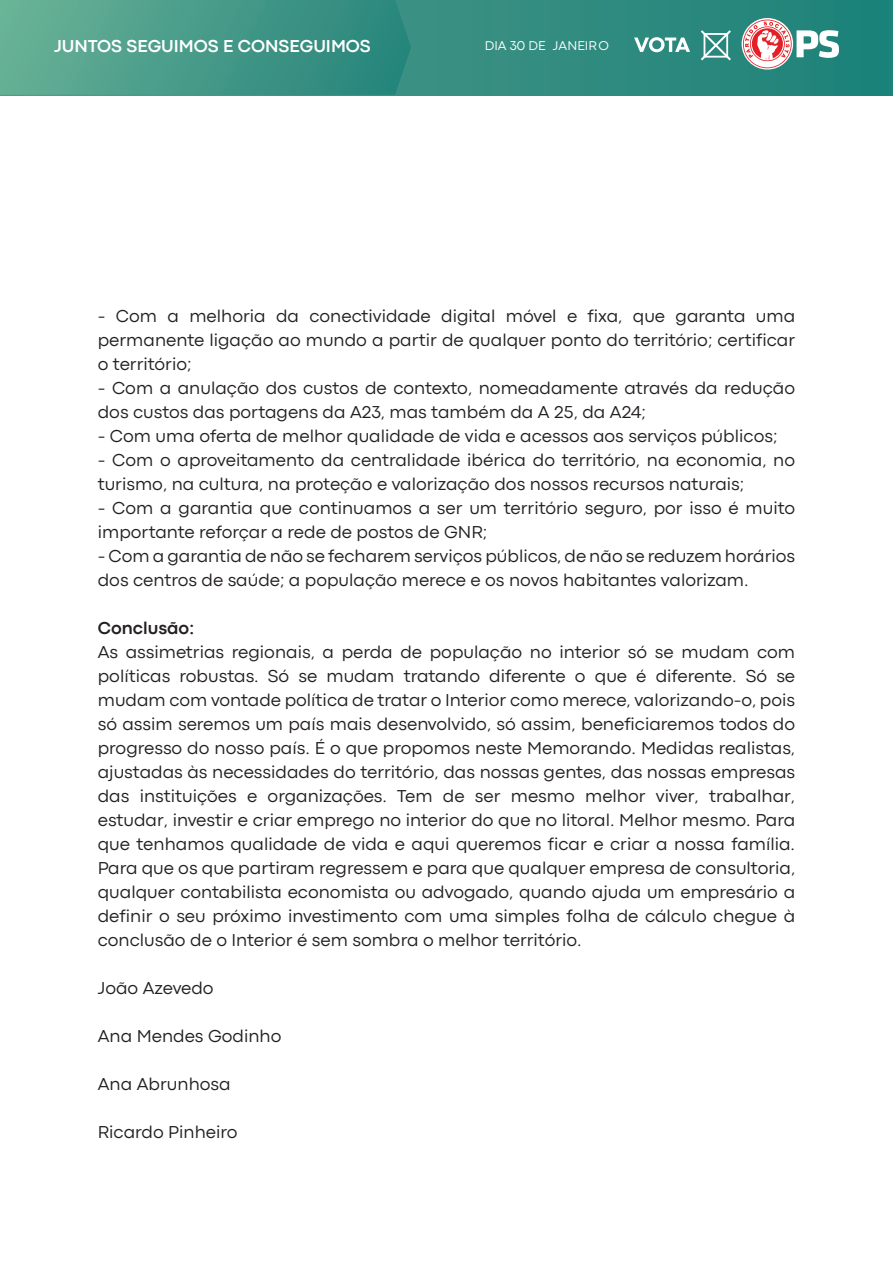
<style>
.page{position:relative;width:893px;height:1263px;background:#fff}
.page>*{position:absolute;margin:0;border:0;box-sizing:border-box;transform-origin:0 0}
.t1{font:18px/24px "Codec Pro News";color:#231f20}
.t2{font:700 18px "Codec Pro";color:#fff}
.t3{font:700 18px "Codec Pro";color:#231f20}
.t4{font:13.35px "Codec Pro News";color:#fff}
</style>
<div class="page">
<div style="left:0;top:0;width:893px;height:96px;background:linear-gradient(to right,#52a18c,#1b7f78)"></div>
<svg style="left:0;top:0;width:411px;height:94px;background:#479a88"></svg>
<svg style="left:742px;top:18px;width:97px;height:52px"></svg>
<svg style="left:634px;top:37px;width:56px;height:15px"></svg>
<svg style="left:701px;top:30px;width:30px;height:30px"></svg>
<p class="t2" style="left:54px;top:35px;width:318px">JUNTOS SEGUIMOS E CONSEGUIMOS</p>
<p class="t4" style="left:485px;top:38px;width:126px">DIA 30 DE JANEIRO</p>
<p class="t1" style="left:98px;top:303px;width:699px;text-align:justify">- Com a melhoria da conectividade digital móvel e fixa, que garanta uma permanente ligação ao mundo a partir de qualquer ponto do território; certificar o território;</p>
<p class="t1" style="left:98px;top:375px;width:699px">- Com a anulação dos custos de contexto, nomeadamente através da redução dos custos das portagens da A23, mas também da A 25, da A24;</p>
<p class="t1" style="left:98px;top:423px;width:681px">- Com uma oferta de melhor qualidade de vida e acessos aos serviços públicos;</p>
<p class="t1" style="left:98px;top:447px;width:699px">- Com o aproveitamento da centralidade ibérica do território, na economia, no turismo, na cultura, na proteção e valorização dos nossos recursos naturais;</p>
<p class="t1" style="left:98px;top:495px;width:699px">- Com a garantia que continuamos a ser um território seguro, por isso é muito importante reforçar a rede de postos de GNR;</p>
<p class="t1" style="left:98px;top:543px;width:699px">- Com a garantia de não se fecharem serviços públicos, de não se reduzem horários dos centros de saúde; a população merece e os novos habitantes valorizam.</p>
<p class="t3" style="left:98px;top:617px;width:98px">Conclusão:</p>
<p class="t1" style="left:98px;top:639px;width:699px;text-align:justify">As assimetrias regionais, a perda de população no interior só se mudam com políticas robustas. Só se mudam tratando diferente o que é diferente. Só se mudam com vontade política de tratar o Interior como merece, valorizando-o, pois só assim seremos um país mais desenvolvido, só assim, beneficiaremos todos do progresso do nosso país. É o que propomos neste Memorando. Medidas realistas, ajustadas às necessidades do território, das nossas gentes, das nossas empresas das instituições e organizações. Tem de ser mesmo melhor viver, trabalhar, estudar, investir e criar emprego no interior do que no litoral. Melhor mesmo. Para que tenhamos qualidade de vida e aqui queremos ficar e criar a nossa família.<br>Para que os que partiram regressem e para que qualquer empresa de consultoria, qualquer contabilista economista ou advogado, quando ajuda um empresário a definir o seu próximo investimento com uma simples folha de cálculo chegue à conclusão de o Interior é sem sombra o melhor território.</p>
<p class="t1" style="left:98px;top:975px;width:117px">João Azevedo</p>
<p class="t1" style="left:98px;top:1023px;width:185px">Ana Mendes Godinho</p>
<p class="t1" style="left:98px;top:1071px;width:134px">Ana Abrunhosa</p>
<p class="t1" style="left:98px;top:1119px;width:141px">Ricardo Pinheiro</p>
</div>
